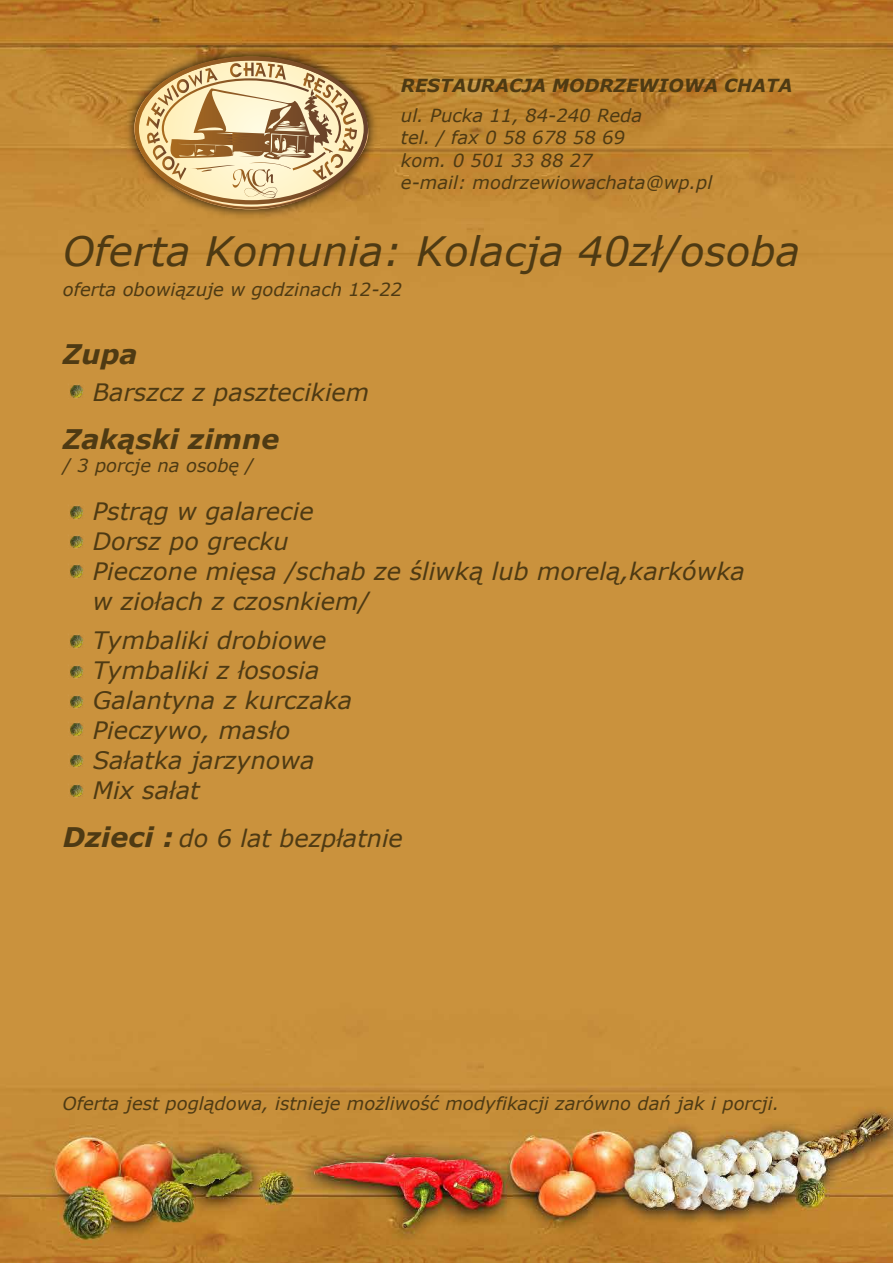
<style>
.page{position:relative;width:893px;height:1263px;background:#fff}
.page>*{position:absolute;margin:0;border:0;box-sizing:border-box;transform-origin:0 0}
.t1{font:italic 40.5px "Verdana";color:#4e3a13}
.t2{font:italic 700 27px "Verdana";color:#4e3a13}
.t3{font:italic 24px/30px "Verdana";color:#4e3a13}
.t4{font:italic 18px/22.5px "Verdana";color:#4e3a13}
.t5{font:italic 700 18px "Verdana";color:#4e3a13}
.s1{font-weight:700;font-size:27px}
</style>
<div class="page">
<img style="left:0;top:0;width:893px;height:1263px">
<img style="left:62px;top:504px;width:30px;height:15px">
<img style="left:62px;top:383px;width:30px;height:15px">
<img style="left:62px;top:534px;width:30px;height:15px">
<img style="left:62px;top:564px;width:30px;height:14px">
<img style="left:62px;top:634px;width:30px;height:14px">
<img style="left:62px;top:664px;width:30px;height:15px">
<img style="left:62px;top:694px;width:30px;height:15px">
<img style="left:62px;top:721px;width:30px;height:15px">
<img style="left:62px;top:753px;width:30px;height:15px">
<img style="left:62px;top:783px;width:30px;height:15px">
<img style="left:121px;top:43px;width:262px;height:181px">
<svg style="left:133px;top:55px;width:237px;height:156px;background:#c8a773"></svg>
<p class="t5" style="left:401px;top:72px;width:393px">RESTAURACJA MODRZEWIOWA CHATA</p>
<p class="t4" style="left:401px;top:104px;width:313px">ul. Pucka 11, 84-240 Reda<br>tel. / fax 0 58 678 58 69<br>kom. 0 501 33 88 27<br>e-mail: modrzewiowachata@wp.pl</p>
<h1 class="t1" style="left:63px;top:224px;width:739px">Oferta Komunia: Kolacja 40zł/osoba</h1>
<p class="t4" style="left:63px;top:278px;width:341px">oferta obowiązuje w godzinach 12-22</p>
<p class="t2" style="left:63px;top:335px;width:76px">Zupa</p>
<p class="t3" style="left:93px;top:377px;width:278px">Barszcz z pasztecikiem</p>
<p class="t2" style="left:63px;top:420px;width:218px">Zakąski zimne</p>
<p class="t4" style="left:63px;top:454px;width:192px">/ 3 porcje na osobę /</p>
<p class="t3" style="left:93px;top:496px;width:654px">Pstrąg w galarecie<br>Dorsz po grecku<br>Pieczone mięsa /schab ze śliwką lub morelą,karkówka w ziołach z czosnkiem/</p>
<p class="t3" style="left:93px;top:625px;width:261px">Tymbaliki drobiowe<br>Tymbaliki z łososia<br>Galantyna z kurczaka<br>Pieczywo, masło<br>Sałatka jarzynowa<br>Mix sałat</p>
<p class="t3" style="left:63px;top:823px;width:342px"><span class="s1">Dzieci :</span> do 6 lat bezpłatnie</p>
<p class="t4" style="left:63px;top:1091px;width:718px">Oferta jest poglądowa, istnieje możliwość modyfikacji zarówno dań jak i porcji.</p>
</div>
